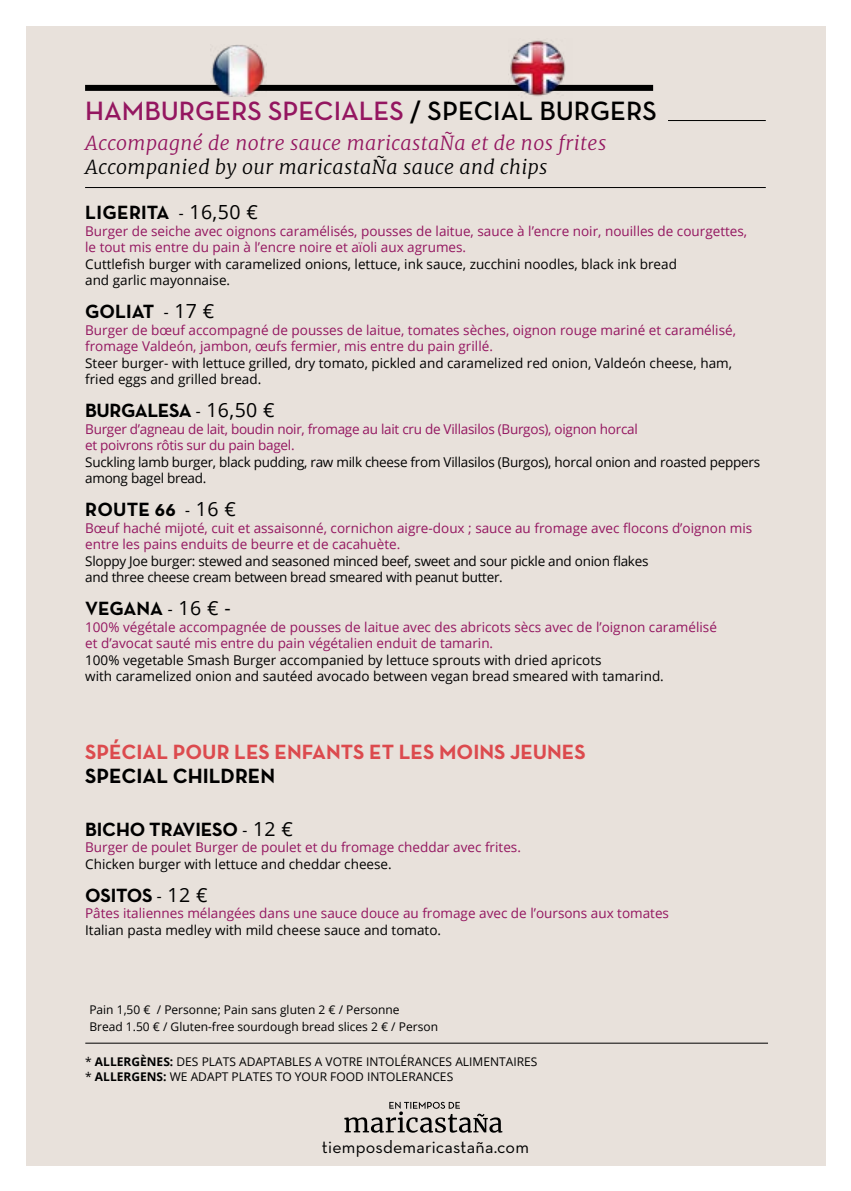
<style>
.page{position:relative;width:851px;height:1191px;background:#fff}
.page>*{position:absolute;margin:0;border:0;box-sizing:border-box;transform-origin:0 0}
.t1{font:600 27px "Neutra Text";color:#941660}
.t2{font:700 21px "Neutra Text";color:#dc4a4e}
.t3{font:700 21px "Neutra Text";color:#000}
.t4{font:700 19.5px "Neutra Text";letter-spacing:-.01em;color:#000}
.t5{font:italic 300 19.5px "Merriweather";letter-spacing:.02em;color:#941660}
.t6{font:italic 300 19.5px "Merriweather";letter-spacing:.02em;color:#000}
.t7{font:700 19.5px "Neutra Text";letter-spacing:.02em;color:#000}
.t8{font:18px "Neutra Text";letter-spacing:.01em;color:#000}
.t9{font:13.5px/16.5px "Open Sans";color:#941660}
.t10{font:13.5px/16.5px "Open Sans";color:#000}
.t11{font:13.5px/16.5px "Open Sans";letter-spacing:-.02em;color:#000}
.t12{font:13.5px/16.5px "Open Sans";letter-spacing:-.02em;color:#941660}
.t13{font:12px/16.5px "Open Sans";color:#000}
.s1{color:#000}
.s2{font-weight:400}
.s3{font-family:"Open Sans";font-weight:400}
.s4{font-weight:700}
</style>
<div class="page">
<div style="left:26px;top:26px;width:799px;height:1139px;background:#e8e1db"></div>
<hr style="left:85px;top:1042px;width:682px;height:1px;background:#000">
<div style="left:85px;top:85px;width:568px;height:6px;background:#000"></div>
<hr style="left:668px;top:120px;width:97px;height:1px;background:#000">
<hr style="left:85px;top:187px;width:680px;height:1px;background:#000">
<svg style="left:344px;top:1101px;width:158px;height:31px"></svg>
<img style="left:211px;top:45px;width:56px;height:52px">
<img style="left:508px;top:40px;width:65px;height:57px">
<h1 class="t1" style="left:85px;top:94px;width:573px">HAMBURGERS SPECIALES <span class="s1">/ SPECIAL BURGERS</span></h1>
<h3 class="t5" style="left:85px;top:129px;width:522px">Accompagné de notre sauce maricastaÑa et de nos frites</h3>
<h3 class="t6" style="left:85px;top:153px;width:463px">Accompanied by our maricastaÑa sauce and chips</h3>
<h3 class="t7" style="left:85px;top:200px;width:174px">LIGERITA <span class="s2">-</span> <span class="s3">16,50 €</span></h3>
<p class="t9" style="left:85px;top:222px;width:663px">Burger de seiche avec oignons caramélisés, pousses de laitue, sauce à l’encre noir, nouilles de courgettes, le tout mis entre du pain à l’encre noire et aïoli aux agrumes.</p>
<p class="t10" style="left:85px;top:255px;width:593px">Cuttlefish burger with caramelized onions, lettuce, ink sauce, zucchini noodles, black ink bread and garlic mayonnaise.</p>
<h3 class="t4" style="left:85px;top:299px;width:131px">GOLIAT <span class="s2">-</span> <span class="s3">17 €</span></h3>
<p class="t9" style="left:85px;top:321px;width:652px">Burger de bœuf accompagné de pousses de laitue, tomates sèches, oignon rouge mariné et caramélisé, fromage Valdeón, jambon, œufs fermier, mis entre du pain grillé.</p>
<p class="t10" style="left:85px;top:354px;width:648px">Steer burger- with lettuce grilled, dry tomato, pickled and caramelized red onion, Valdeón cheese, ham, fried eggs and grilled bread.</p>
<h3 class="t4" style="left:85px;top:398px;width:191px">BURGALESA <span class="s2">-</span> <span class="s3">16,50 €</span></h3>
<p class="t12" style="left:85px;top:420px;width:554px">Burger d’agneau de lait, boudin noir, fromage au lait cru de Villasilos (Burgos), oignon horcal et poivrons rôtis sur du pain bagel.</p>
<p class="t11" style="left:85px;top:453px;width:676px">Suckling lamb burger, black pudding, raw milk cheese from Villasilos (Burgos), horcal onion and roasted peppers among bagel bread.</p>
<h3 class="t4" style="left:85px;top:497px;width:152px">ROUTE 66 <span class="s2">-</span> <span class="s3">16 €</span></h3>
<p class="t9" style="left:85px;top:519px;width:668px">Bœuf haché mijoté, cuit et assaisonné, cornichon aigre-doux ; sauce au fromage avec flocons d’oignon mis entre les pains enduits de beurre et de cacahuète.</p>
<p class="t11" style="left:85px;top:552px;width:564px">Sloppy Joe burger: stewed and seasoned minced beef, sweet and sour pickle and onion flakes and three cheese cream between bread smeared with peanut butter.</p>
<h3 class="t4" style="left:85px;top:596px;width:147px">VEGANA <span class="s2">-</span> <span class="s3">16 € -</span></h3>
<p class="t9" style="left:85px;top:618px;width:633px">100% végétale accompagnée de pousses de laitue avec des abricots sècs avec de l’oignon caramélisé et d’avocat sauté mis entre du pain végétalien enduit de tamarin.</p>
<p class="t10" style="left:85px;top:651px;width:580px">100% vegetable Smash Burger accompanied by lettuce sprouts with dried apricots<br>with caramelized onion and sautéed avocado between vegan bread smeared with tamarind.</p>
<h2 class="t2" style="left:85px;top:739px;width:502px">SPÉCIAL POUR LES ENFANTS ET LES MOINS JEUNES</h2>
<h2 class="t3" style="left:85px;top:763px;width:191px">SPECIAL CHILDREN</h2>
<h3 class="t4" style="left:85px;top:817px;width:209px">BICHO TRAVIESO <span class="s2">-</span> <span class="s3">12 €</span></h3>
<p class="t9" style="left:85px;top:839px;width:437px">Burger de poulet Burger de poulet et du fromage cheddar avec frites.</p>
<p class="t10" style="left:85px;top:855px;width:308px">Chicken burger with lettuce and cheddar cheese.</p>
<h3 class="t4" style="left:85px;top:883px;width:124px">OSITOS <span class="s2">-</span> <span class="s3">12 €</span></h3>
<p class="t9" style="left:85px;top:905px;width:585px">Pâtes italiennes mélangées dans une sauce douce au fromage avec de l’oursons aux tomates</p>
<p class="t10" style="left:85px;top:921px;width:357px">Italian pasta medley with mild cheese sauce and tomato.</p>
<p class="t13" style="left:89px;top:1001px;width:350px">Pain 1,50 € / Personne; Pain sans gluten 2 € / Personne<br>Bread 1.50 € / Gluten-free sourdough bread slices 2 € / Person</p>
<p class="t13" style="left:85px;top:1054px;width:453px;line-height:14.4px">* <span class="s4">ALLERGÈNES:</span> DES PLATS ADAPTABLES A VOTRE INTOLÉRANCES ALIMENTAIRES * <span class="s4">ALLERGENS:</span> WE ADAPT PLATES TO YOUR FOOD INTOLERANCES</p>
<h3 class="t8" style="left:322px;top:1135px;width:208px">tiemposdemaricastaña.com</h3>
</div>
